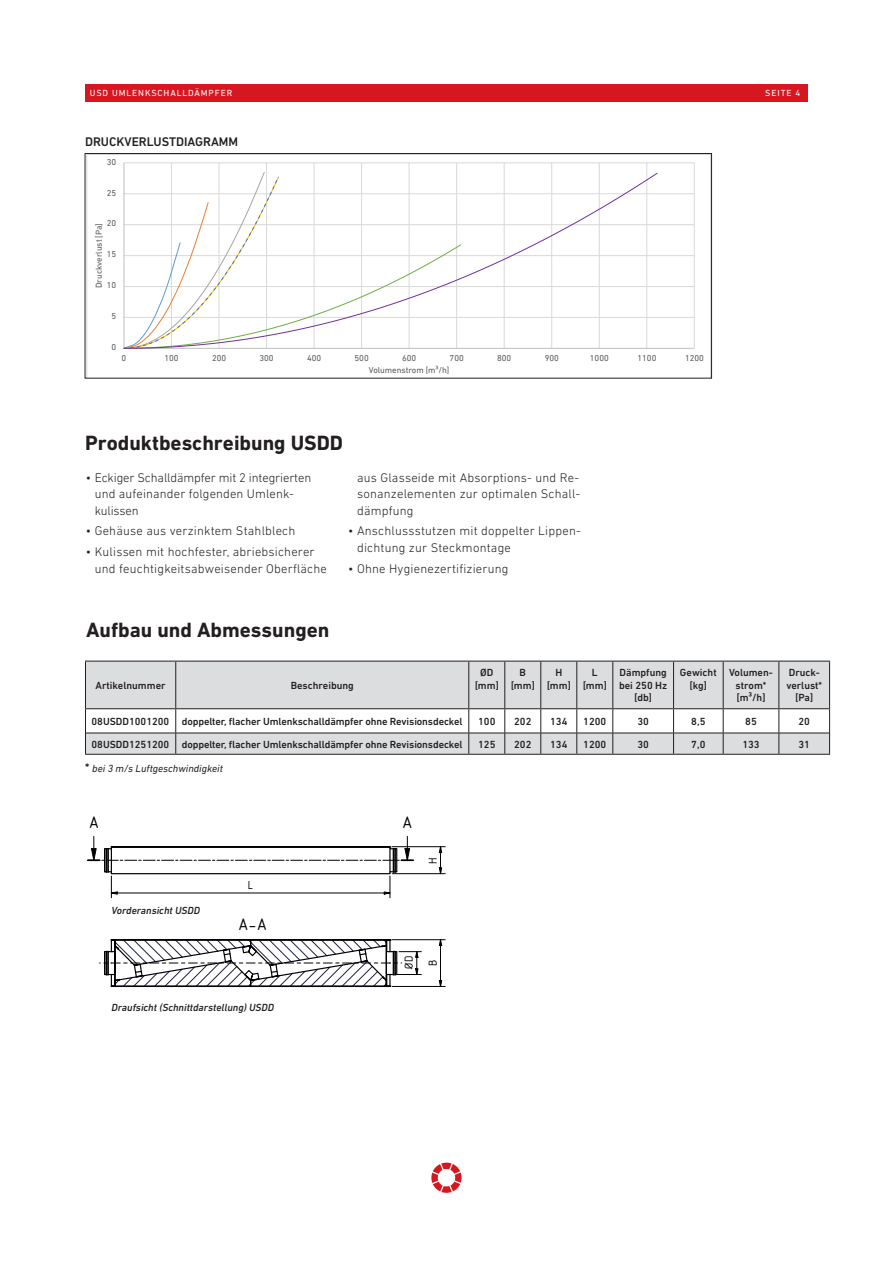
<style>
.page{position:relative;width:893px;height:1263px;background:#fff}
.page>*{position:absolute;margin:0;border:0;box-sizing:border-box;transform-origin:0 0}
.Hauptüberschrift{font:700 21px "DIN Next LT Pro";color:#231f20}
.t1{font:18px "ISOCPEUR";color:#000}
.t2{font:300 12.75px/16.5px "DIN Next LT Pro";letter-spacing:.015em;color:#231f20}
.t3{font:300 12.75px/16.5px "DIN Next LT Pro";letter-spacing:-.01em;color:#231f20}
.t4{font:500 12.75px "DIN Next LT Pro";color:#231f20}
.t5{font:12.6px/23.9px "ISOCPEUR";color:#000;text-align:center}
.t6{font:500 10.5px/12.6px "DIN Next LT Pro";color:#231f20;text-align:center}
.t7{font:italic 500 10.5px "DIN Next LT Pro";color:#231f20}
.t8{font:italic 10.5px "DIN Next LT Pro";color:#231f20}
.t9{font:9px "DIN Next LT Pro";letter-spacing:.1em;color:#fff}
.t10{font:8.7px "DIN Next LT Pro";color:#595959}
.s1{font-weight:500;font-style:normal;font-size:12.75px}
</style>
<div class="page">
<svg style="left:431px;top:1162px;width:31px;height:31px"></svg>
<svg style="left:87px;top:155px;width:608px;height:221px"></svg>
<div style="left:85px;top:153px;width:627px;height:225px;border:1px solid #231f20"></div>
<svg style="left:85px;top:660px;width:745px;height:327px"></svg>
<div style="left:85px;top:85px;width:723px;height:17px;background:#d7171f"></div>
<p class="t9" style="left:90px;top:88px;width:144px">USD UMLENKSCHALLDÄMPFER</p>
<p class="t9" style="left:765px;top:88px;width:37px">SEITE 4</p>
<p class="t4" style="left:85px;top:134px;width:155px">DRUCKVERLUSTDIAGRAMM</p>
<p class="t10" style="left:107px;top:157px;width:11px">30</p>
<p class="t10" style="left:107px;top:188px;width:11px">25</p>
<p class="t10" style="left:107px;top:218px;width:11px">20</p>
<p class="t10" style="left:94px;top:288px;width:66px;rotate:-90deg">Druckverlust [Pa]</p>
<p class="t10" style="left:107px;top:249px;width:11px">15</p>
<p class="t10" style="left:107px;top:280px;width:11px">10</p>
<p class="t10" style="left:112px;top:311px;width:6px">5</p>
<p class="t10" style="left:112px;top:342px;width:6px">0</p>
<p class="t10" style="left:122px;top:353px;width:6px">0</p>
<p class="t10" style="left:164px;top:353px;width:16px">100</p>
<p class="t10" style="left:212px;top:353px;width:16px">200</p>
<p class="t10" style="left:259px;top:353px;width:16px">300</p>
<p class="t10" style="left:307px;top:353px;width:16px">400</p>
<p class="t10" style="left:355px;top:353px;width:16px">500</p>
<p class="t10" style="left:402px;top:353px;width:16px">600</p>
<p class="t10" style="left:450px;top:353px;width:16px">700</p>
<p class="t10" style="left:497px;top:353px;width:16px">800</p>
<p class="t10" style="left:545px;top:353px;width:16px">900</p>
<p class="t10" style="left:590px;top:353px;width:20px">1000</p>
<p class="t10" style="left:637px;top:353px;width:20px">1100</p>
<p class="t10" style="left:685px;top:353px;width:20px">1200</p>
<p class="t10" style="left:369px;top:365px;width:82px">Volumenstrom [m³/h]</p>
<p class="Hauptüberschrift" style="left:85px;top:430px;width:260px">Produktbeschreibung USDD</p>
<p class="t3" style="left:95px;top:469px;width:218px;text-indent:-9px">• Eckiger Schalldämpfer mit 2 integrierten und aufeinander folgenden Umlenk&shy;kulissen</p>
<p class="t2" style="left:86px;top:523px;width:211px">• Gehäuse aus verzinktem Stahlblech</p>
<p class="t2" style="left:95px;top:543px;width:234px;text-indent:-9px">• Kulissen mit hochfester, abriebsicherer und feuchtigkeitsabweisender Oberfläche</p>
<p class="t2" style="left:357px;top:469px;width:225px;text-align:justify">aus Glasseide mit Absorptions- und Re&shy;sonanzelementen zur optimalen Schall&shy;dämpfung</p>
<p class="t2" style="left:357px;top:523px;width:225px;text-indent:-9px">• Anschlussstutzen mit doppelter Lippen&shy;dichtung zur Steckmontage</p>
<p class="t2" style="left:348px;top:560px;width:162px">• Ohne Hygienezertifizierung</p>
<p class="Hauptüberschrift" style="left:86px;top:617px;width:245px">Aufbau und Abmessungen</p>
<p class="t6" style="left:96px;top:679px;width:71px">Artikelnummer</p>
<p class="t6" style="left:291px;top:679px;width:65px">Beschreibung</p>
<p class="t6" style="left:475px;top:666px;width:25px">ØD [mm]</p>
<p class="t6" style="left:511px;top:666px;width:25px">B [mm]</p>
<p class="t6" style="left:547px;top:666px;width:25px">H [mm]</p>
<p class="t6" style="left:583px;top:666px;width:25px">L [mm]</p>
<p class="t6" style="left:619px;top:666px;width:50px">Dämpfung bei 250 Hz [db]</p>
<p class="t6" style="left:680px;top:666px;width:38px">Gewicht [kg]</p>
<p class="t6" style="left:729px;top:666px;width:45px">Volumen&shy;strom* [m³/h]</p>
<p class="t6" style="left:786px;top:666px;width:37px">Druck&shy;verlust* [Pa]</p>
<p class="t6" style="left:91px;top:715px;width:79px">08USDD1001200</p>
<p class="t6" style="left:182px;top:715px;width:282px">doppelter, flacher Umlenkschalldämpfer ohne Revisionsdeckel</p>
<p class="t6" style="left:478px;top:715px;width:19px">100</p>
<p class="t6" style="left:514px;top:715px;width:19px">202</p>
<p class="t6" style="left:550px;top:715px;width:19px">134</p>
<p class="t6" style="left:583px;top:715px;width:25px">1200</p>
<p class="t6" style="left:637px;top:715px;width:13px">30</p>
<p class="t6" style="left:691px;top:715px;width:16px">8,5</p>
<p class="t6" style="left:745px;top:715px;width:13px">85</p>
<p class="t6" style="left:798px;top:715px;width:13px">20</p>
<p class="t6" style="left:91px;top:738px;width:79px">08USDD1251200</p>
<p class="t6" style="left:182px;top:738px;width:282px">doppelter, flacher Umlenkschalldämpfer ohne Revisionsdeckel</p>
<p class="t6" style="left:478px;top:738px;width:19px">125</p>
<p class="t6" style="left:514px;top:738px;width:19px">202</p>
<p class="t6" style="left:550px;top:738px;width:19px">134</p>
<p class="t6" style="left:583px;top:738px;width:25px">1200</p>
<p class="t6" style="left:637px;top:738px;width:13px">30</p>
<p class="t6" style="left:691px;top:738px;width:16px">7,0</p>
<p class="t6" style="left:742px;top:738px;width:19px">133</p>
<p class="t6" style="left:798px;top:738px;width:13px">31</p>
<p class="t8" style="left:85px;top:762px;width:139px"><span class="s1">*</span> bei 3 m/s Luftgeschwindigkeit</p>
<p class="t1" style="left:89px;top:811px;width:12px">A</p>
<p class="t1" style="left:402px;top:811px;width:12px">A</p>
<p class="t7" style="left:112px;top:904px;width:90px">Vorderansicht USDD</p>
<p class="t5" style="left:248px;top:873px;width:7px">L</p>
<p class="t1" style="left:238px;top:913px;width:31px">A-A</p>
<p class="t5" style="left:420px;top:863px;width:8px;rotate:-90deg">H</p>
<p class="t7" style="left:112px;top:1001px;width:164px">Draufsicht (Schnittdarstellung) USDD</p>
<p class="t5" style="left:397px;top:970px;width:16px;rotate:-90deg">ØD<br>B</p>
</div>
